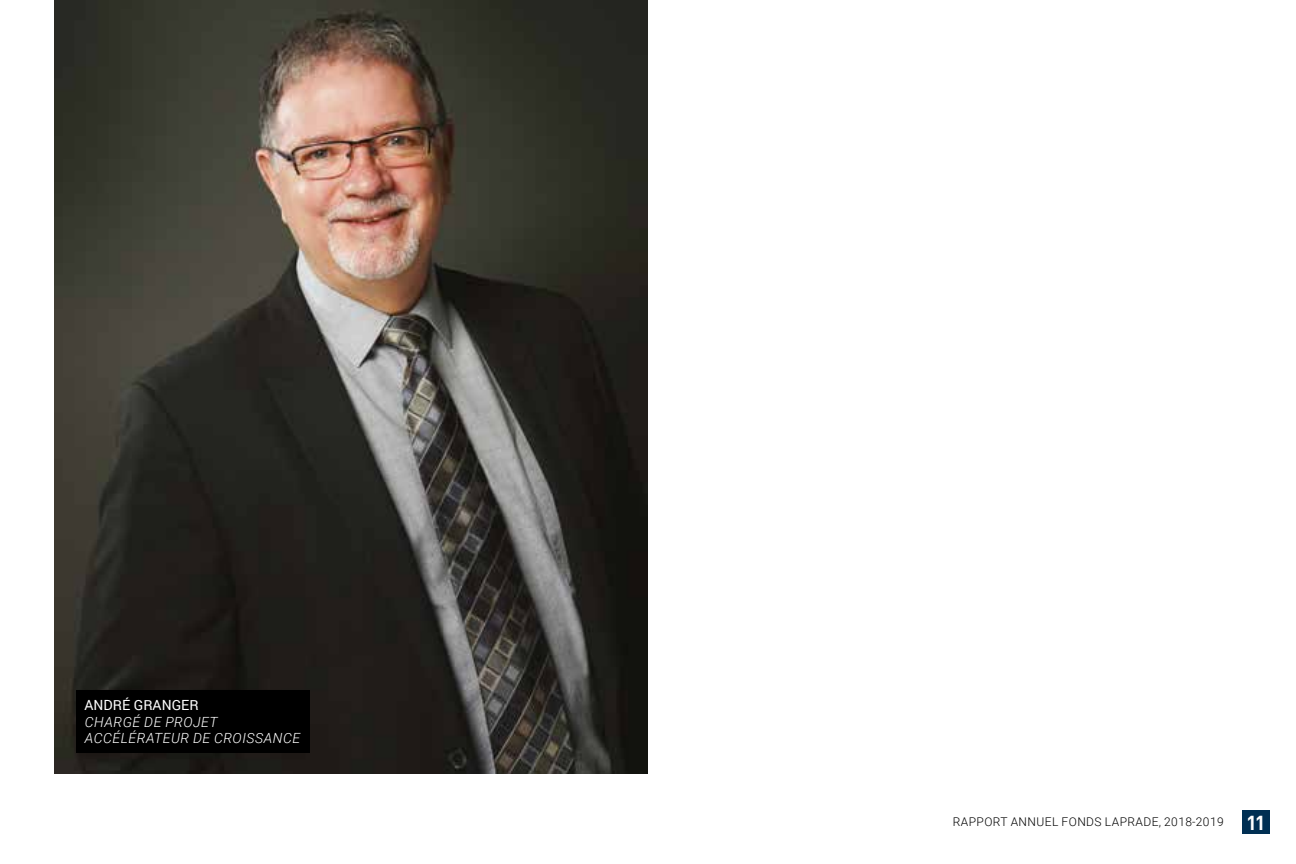
<style>
.page{position:relative;width:1296px;height:864px;background:#fff}
.page>*{position:absolute;margin:0;border:0;box-sizing:border-box;transform-origin:0 0}
.t1{font:italic 300 14px/16.8px "Roboto";letter-spacing:.035em;color:#fff}
.t2{font:14px "Roboto";color:#fff}
.t3{font:300 12px "Roboto";letter-spacing:.035em;color:#000}
.s1{font-family:"DIN Pro";font-weight:700;font-size:20px;color:#fff}
</style>
<div class="page">
<div style="left:1242px;top:810px;width:28px;height:24px;background:#002f53"></div>
<img style="left:54px;top:0;width:594px;height:774px">
<div style="left:76px;top:690px;width:233px;height:62px;background:#000"></div>
<p class="t2" style="left:85px;top:695px;width:116px">ANDRÉ GRANGER</p>
<p class="t1" style="left:85px;top:713px;width:217px">CHARGÉ DE PROJET<br>ACCÉLÉRATEUR DE CROISSANCE</p>
<p class="t3" style="left:953px;top:814px;width:314px">RAPPORT ANNUEL FONDS LAPRADE, 2018-2019 <span class="s1">11</span></p>
</div>
